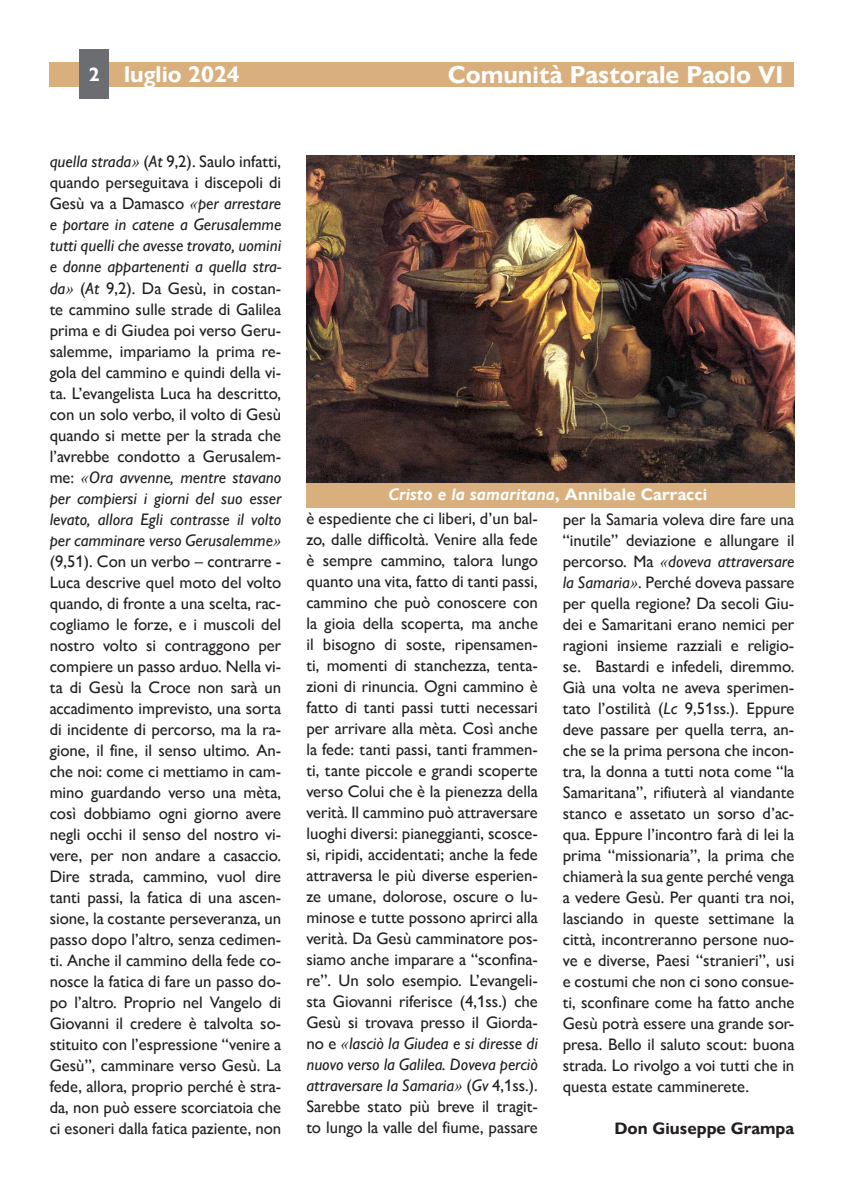
<style>
.page{position:relative;width:844px;height:1191px;background:#fff}
.page>*{position:absolute;margin:0;border:0;box-sizing:border-box;transform-origin:0 0}
.t1{font:700 24.5px "Gill Sans Nova";color:#fff}
.t2{font:700 22.75px "Gill Sans Nova";color:#fff}
.t3{font:16.62px/21px "Gill Sans Nova";color:#231f20;text-align:justify}
.t4{font:italic 700 16.62px "Gill Sans Nova";letter-spacing:.01em;color:#fff}
.t5{font:700 16.62px "Gill Sans Nova";color:#231f20}
.s1{font-size:19.25px}
.s2{font-style:italic}
.s3{font-family:"Times New Roman";font-style:italic}
.s4{font-style:normal}
</style>
<div class="page">
<div style="left:50px;top:62px;width:744px;height:25px;background:#d9af7d"></div>
<div style="left:79px;top:50px;width:30px;height:49px;background:#6c6d70"></div>
<img style="left:306px;top:156px;width:488px;height:326px">
<div style="left:306px;top:482px;width:488px;height:25px;background:#d9af7d"></div>
<h2 class="t2" style="left:89px;top:61px;width:152px"><span class="s1">2</span> luglio 2024</h2>
<h1 class="t1" style="left:448px;top:60px;width:337px">Comunità Pastorale Paolo VI</h1>
<p class="t3" style="left:50px;top:151px;width:233px"><span class="s2">quella strada</span><span class="s3">»</span> (<span class="s2">At</span> 9,2). Saulo infatti, quando perseguitava i discepoli di Gesù va a Damasco <span class="s3">«</span><span class="s2">per arrestare e portare in catene a Gerusalemme tutti quelli che avesse trovato, uomini e donne appartenenti a quella stra&shy;da</span><span class="s3">»</span> (<span class="s2">At</span> 9,2). Da Gesù, in costan&shy;te cammino sulle strade di Galilea prima e di Giudea poi verso Geru&shy;salemme, impariamo la prima re&shy;gola del cammino e quindi della vi&shy;ta. L’evangelista Luca ha descritto, con un solo verbo, il volto di Gesù quando si mette per la strada che l’avrebbe condotto a Gerusalem&shy;me: <span class="s3">«</span><span class="s2">Ora avvenne, mentre stavano per compiersi i giorni del suo esser levato, allora Egli contrasse il volto per camminare verso Gerusalemme</span><span class="s3">» </span>(9,51). Con un verbo – contrarre - Luca descrive quel moto del volto quando, di fronte a una scelta, rac&shy;cogliamo le forze, e i muscoli del nostro volto si contraggono per compiere un passo arduo. Nella vi&shy;ta di Gesù la Croce non sarà un accadimento imprevisto, una sorta di incidente di percorso, ma la ra&shy;gione, il fine, il senso ultimo. An&shy;che noi: come ci mettiamo in cam&shy;mino guardando verso una mèta, così dobbiamo ogni giorno avere negli occhi il senso del nostro vi&shy;vere, per non andare a casaccio.<br>Dire strada, cammino, vuol dire tanti passi, la fatica di una ascen&shy;sione, la costante perseveranza, un passo dopo l’altro, senza cedimen&shy;ti. Anche il cammino della fede co&shy;nosce la fatica di fare un passo do&shy;po l’altro. Proprio nel Vangelo di Giovanni il credere è talvolta so&shy;stituito con l’espressione “venire a Gesù”, camminare verso Gesù. La fede, allora, proprio perché è stra&shy;da, non può essere scorciatoia che ci esoneri dalla fatica paziente, non</p>
<p class="t4" style="left:388px;top:485px;width:320px">Cristo e la samaritana<span class="s4">, Annibale Carracci</span></p>
<p class="t3" style="left:306px;top:507px;width:233px">è espediente che ci liberi, d’un bal&shy;zo, dalle difficoltà. Venire alla fede è sempre cammino, talora lungo quanto una vita, fatto di tanti passi, cammino che può conoscere con la gioia della scoperta, ma anche il bisogno di soste, ripensamen&shy;ti, momenti di stanchezza, tenta&shy;zioni di rinuncia. Ogni cammino è fatto di tanti passi tutti necessari per arrivare alla mèta. Così anche la fede: tanti passi, tanti frammen&shy;ti, tante piccole e grandi scoperte verso Colui che è la pienezza della verità. Il cammino può attraversare luoghi diversi: pianeggianti, scosce&shy;si, ripidi, accidentati; anche la fede attraversa le più diverse esperien&shy;ze umane, dolorose, oscure o lu&shy;minose e tutte possono aprirci alla verità. Da Gesù camminatore pos&shy;siamo anche imparare a “sconfina&shy;re”. Un solo esempio. L’evangeli&shy;sta Giovanni riferisce (4,1ss.) che Gesù si trovava presso il Giorda&shy;no e <span class="s3">«</span><span class="s2">lasciò la Giudea e si diresse di nuovo verso la Galilea. Doveva perciò attraversare la Samaria</span><span class="s3">»</span> (<span class="s2">Gv</span> 4,1ss.).<br>Sarebbe stato più breve il tragit&shy;to lungo la valle del fiume, passare</p>
<p class="t3" style="left:562px;top:509px;width:233px">per la Samaria voleva dire fare una “inutile” deviazione e allungare il percorso. Ma <span class="s3">«</span><span class="s2">doveva attraversare la Samaria</span><span class="s3">»</span>. Perché doveva passare per quella regione? Da secoli Giu&shy;dei e Samaritani erano nemici per ragioni insieme razziali e religio&shy;se. Bastardi e infedeli, diremmo.<br>Già una volta ne aveva sperimen&shy;tato l’ostilità (<span class="s2">Lc</span> 9,51ss.). Eppure deve passare per quella terra, an&shy;che se la prima persona che incon&shy;tra, la donna a tutti nota come “la Samaritana”, rifiuterà al viandante stanco e assetato un sorso d’ac&shy;qua. Eppure l’incontro farà di lei la prima “missionaria”, la prima che chiamerà la sua gente perché venga a vedere Gesù. Per quanti tra noi, lasciando in queste settimane la città, incontreranno persone nuo&shy;ve e diverse, Paesi “stranieri”, usi e costumi che non ci sono consue&shy;ti, sconfinare come ha fatto anche Gesù potrà essere una grande sor&shy;presa. Bello il saluto scout: buona strada. Lo rivolgo a voi tutti che in questa estate camminerete.</p>
<p class="t5" style="left:614px;top:1119px;width:181px">Don Giuseppe Grampa</p>
</div>
